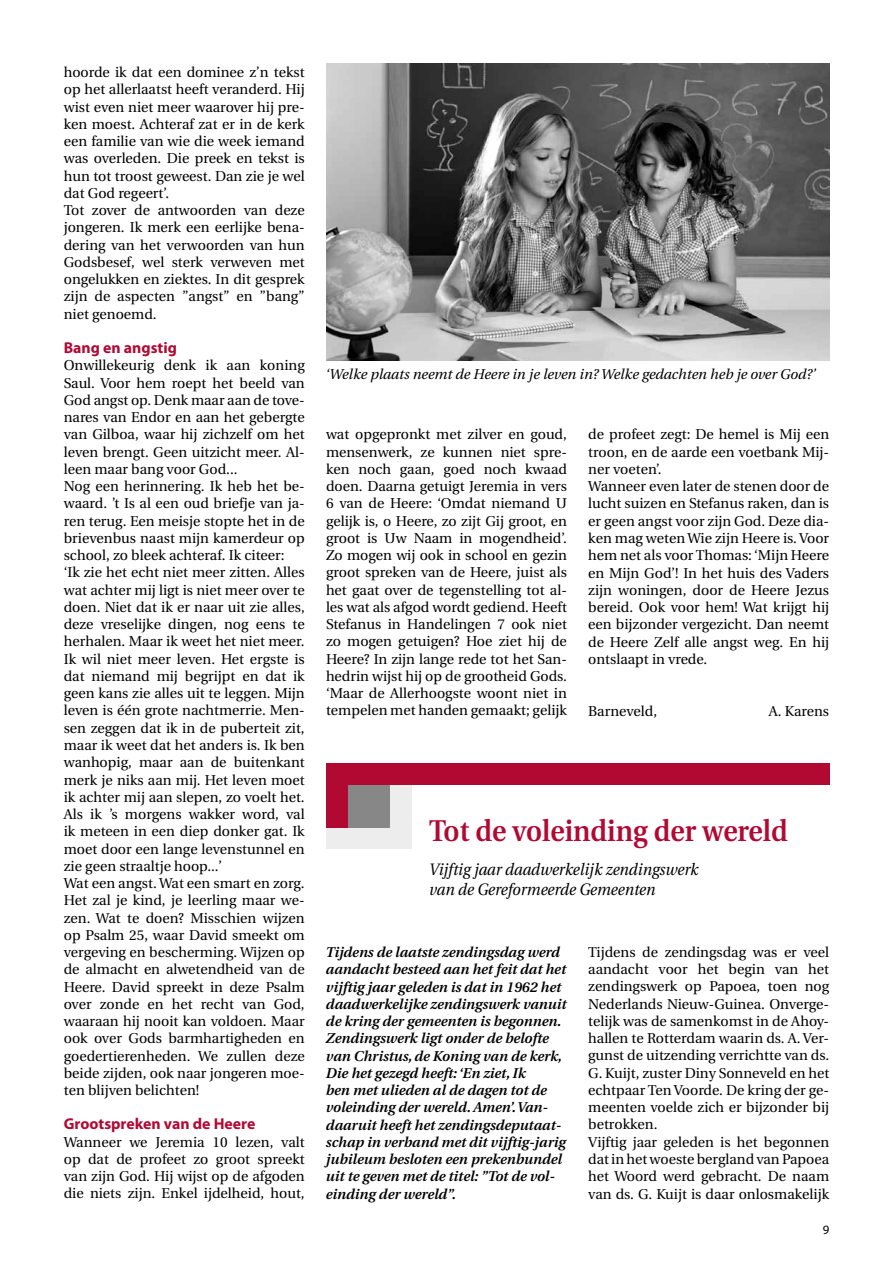
<style>
.page{position:relative;width:893px;height:1263px;background:#fff}
.page>*{position:absolute;margin:0;border:0;box-sizing:border-box;transform-origin:0 0}
.t1{font:600 30px "Utopia";color:#b20933;scale:.92 1}
.t2{font:italic 16.5px/19.5px "Utopia";color:#000;scale:.92 1}
.t3{font:700 15.75px "Myriad Pro";color:#b20933}
.t4{font:14.25px/17.2px "Utopia";color:#000}
.t5{font:italic 600 14.25px/17.2px "Utopia";color:#000}
.t6{font:italic 14.25px "Utopia";color:#000}
.t7{font:12.75px "Myriad Pro";color:#000}
</style>
<div class="page">
<img style="left:327px;top:64px;width:502px;height:297px">
<div style="left:326px;top:773px;width:85px;height:76px;background:#ededed"></div>
<div style="left:326px;top:767px;width:64px;height:61px;background:#878787"></div>
<div style="left:326px;top:764px;width:503px;height:21px;background:#b20933"></div>
<div style="left:326px;top:766px;width:21px;height:62px;background:#b20933"></div>
<p class="t4" style="left:64px;top:64px;width:242px">hoorde ik dat een dominee z’n tekst op het allerlaatst heeft veranderd. Hij wist even niet meer waarover hij pre&shy;ken moest. Achteraf zat er in de kerk een familie van wie die week iemand was overleden. Die preek en tekst is hun tot troost geweest. Dan zie je wel dat God regeert’.<br>Tot zover de antwoorden van deze jongeren. Ik merk een eerlijke bena&shy;dering van het verwoorden van hun<br>Godsbesef, wel sterk verweven met ongelukken en ziektes. In dit gesprek zijn de aspecten ”angst” en ”bang” niet genoemd.</p>
<p class="t3" style="left:64px;top:339px;width:115px">Bang en angstig</p>
<p class="t4" style="left:64px;top:357px;width:242px">Onwillekeurig denk ik aan koning Saul. Voor hem roept het beeld van God angst op. Denk maar aan de tove&shy;nares van Endor en aan het gebergte van Gilboa, waar hij zichzelf om het leven brengt. Geen uitzicht meer. Al&shy;leen maar bang voor God...<br>Nog een herinnering. Ik heb het be&shy;waard. ’t Is al een oud briefje van ja&shy;ren terug. Een meisje stopte het in de brievenbus naast mijn kamerdeur op school, zo bleek achteraf. Ik citeer:<br>‘Ik zie het echt niet meer zitten. Alles wat achter mij ligt is niet meer over te doen. Niet dat ik er naar uit zie alles, deze vreselijke dingen, nog eens te herhalen. Maar ik weet het niet meer.<br>Ik wil niet meer leven. Het ergste is dat niemand mij begrijpt en dat ik geen kans zie alles uit te leggen. Mijn leven is één grote nachtmerrie. Men&shy;sen zeggen dat ik in de puberteit zit, maar ik weet dat het anders is. Ik ben wanhopig, maar aan de buitenkant merk je niks aan mij. Het leven moet ik achter mij aan slepen, zo voelt het.<br>Als ik ’s morgens wakker word, val ik meteen in een diep donker gat. Ik moet door een lange levenstunnel en zie geen straaltje hoop...’<br>Wat een angst. Wat een smart en zorg.<br>Het zal je kind, je leerling maar we&shy;zen. Wat te doen? Misschien wijzen op Psalm 25, waar David smeekt om vergeving en bescherming. Wijzen op de almacht en alwetendheid van de Heere. David spreekt in deze Psalm over zonde en het recht van God, waaraan hij nooit kan voldoen. Maar ook over Gods barmhartigheden en goedertierenheden. We zullen deze beide zijden, ook naar jongeren moe&shy;ten blijven belichten!</p>
<p class="t3" style="left:64px;top:1115px;width:193px">Grootspreken van de Heere</p>
<p class="t4" style="left:64px;top:1133px;width:242px;text-align:justify">Wanneer we Jeremia 10 lezen, valt op dat de profeet zo groot spreekt van zijn God. Hij wijst op de afgoden die niets zijn. Enkel ijdelheid, hout,</p>
<p class="t6" style="left:326px;top:366px;width:491px">‘Welke plaats neemt de Heere in je leven in? Welke gedachten heb je over God?’</p>
<p class="t4" style="left:326px;top:426px;width:242px;text-align:justify">wat opgepronkt met zilver en goud, mensenwerk, ze kunnen niet spre&shy;ken noch gaan, goed noch kwaad doen. Daarna getuigt Jeremia in vers 6 van de Heere: ‘Omdat niemand U gelijk is, o Heere, zo zijt Gij groot, en groot is Uw Naam in mogendheid’.<br>Zo mogen wij ook in school en gezin groot spreken van de Heere, juist als het gaat over de tegenstelling tot al&shy;les wat als afgod wordt gediend. Heeft Stefanus in Handelingen 7 ook niet zo mogen getuigen? Hoe ziet hij de Heere? In zijn lange rede tot het San&shy;hedrin wijst hij op de grootheid Gods. ‘Maar de Allerhoogste woont niet in tempelen met handen gemaakt; gelijk</p>
<p class="t4" style="left:588px;top:426px;width:242px">de profeet zegt: De hemel is Mij een troon, en de aarde een voetbank Mij&shy;ner voeten’.<br>Wanneer even later de stenen door de lucht suizen en Stefanus raken, dan is er geen angst voor zijn God. Deze dia&shy;ken mag weten Wie zijn Heere is. Voor hem net als voor Thomas: ‘Mijn Heere en Mijn God’! In het huis des Vaders zijn woningen, door de Heere Jezus bereid. Ook voor hem! Wat krijgt hij een bijzonder vergezicht. Dan neemt de Heere Zelf alle angst weg. En hij ontslaapt in vrede.</p>
<p class="t4" style="left:588px;top:702px;width:70px">Barneveld,</p>
<p class="t4" style="left:769px;top:702px;width:62px">A. Karens</p>
<h1 class="t1" style="left:429px;top:813px;width:391px">Tot de voleinding der wereld</h1>
<p class="t2" style="left:429px;top:860px;width:294px">Vijftig jaar daadwerkelijk zendingswerk van de Gereformeerde Gemeenten</p>
<p class="t5" style="left:326px;top:944px;width:242px">Tijdens de laatste zendingsdag werd aandacht besteed aan het feit dat het vijftig jaar geleden is dat in 1962 het daadwerkelijke zendingswerk vanuit de kring der gemeenten is begonnen.<br>Zendingswerk ligt onder de belofte van Christus, de Koning van de kerk, Die het gezegd heeft: ‘En ziet, Ik<br>ben met ulieden al de dagen tot de voleinding der wereld. Amen’. Van‑ daaruit heeft het zendingsdeputaat‑ schap in verband met dit vijftig-jarig jubileum besloten een prekenbundel uit te geven met de titel: ”Tot de vol‑ einding der wereld”.</p>
<p class="t4" style="left:588px;top:944px;width:242px">Tijdens de zendingsdag was er veel aandacht voor het begin van het zendingswerk op Papoea, toen nog Nederlands Nieuw-Guinea. Onverge&shy;telijk was de samenkomst in de Ahoy&shy;hallen te Rotterdam waarin ds. A. Ver&shy;gunst de uitzending verrichtte van ds.<br>G. Kuijt, zuster Diny Sonneveld en het echtpaar Ten Voorde. De kring der ge&shy;meenten voelde zich er bijzonder bij betrokken.<br>Vijftig jaar geleden is het begonnen dat in het woeste bergland van Papoea het Woord werd gebracht. De naam van ds. G. Kuijt is daar onlosmakelijk</p>
<p class="t7" style="left:823px;top:1222px;width:8px">9</p>
</div>
